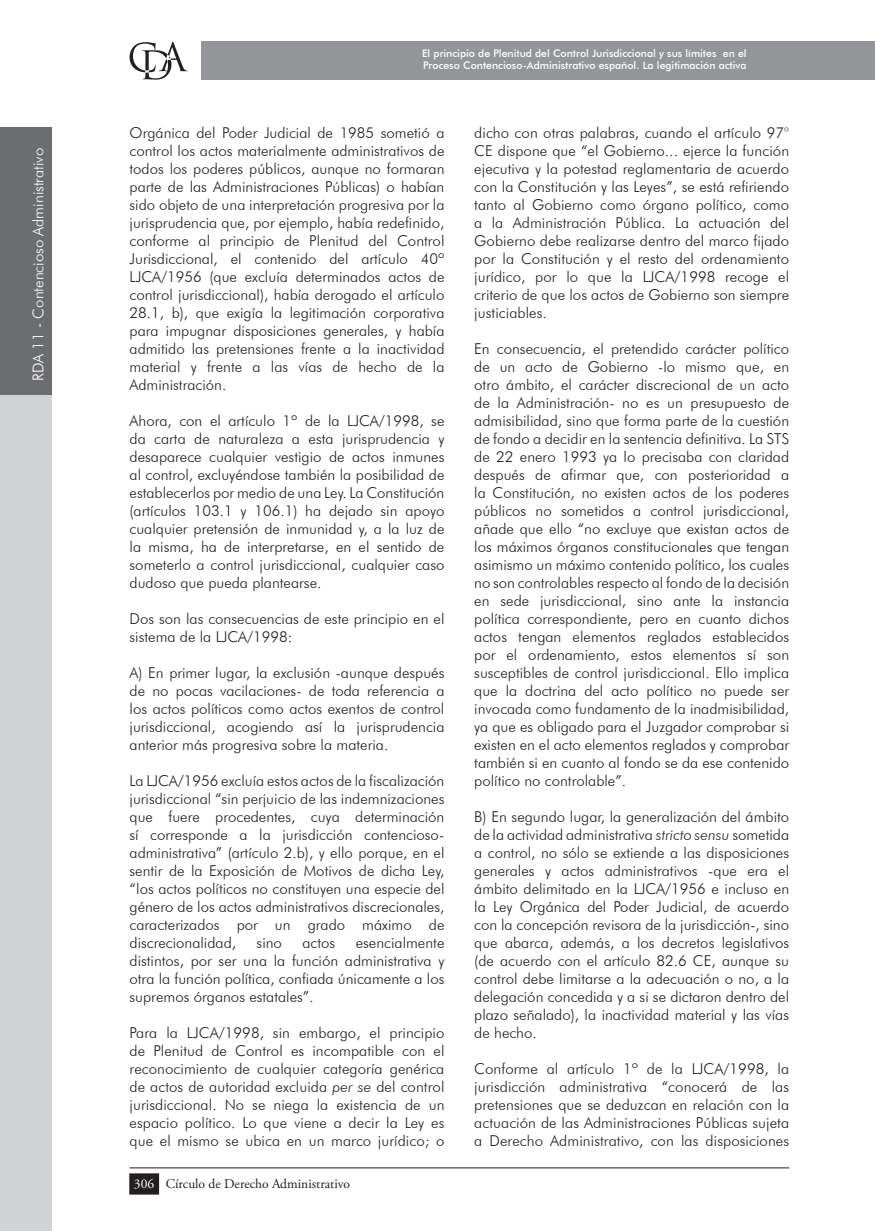
<style>
.page{position:relative;width:875px;height:1231px;background:#fff}
.page>*{position:absolute;margin:0;border:0;box-sizing:border-box;transform-origin:0 0}
.t1{font:300 15px/18px "Futura BT";color:#231f20;text-align:justify}
.t2{font:300 15px "Futura BT";color:#fff}
.t3{font:13.5px "Adobe Garamond Pro";color:#231f20}
.t4{font:500 10.5px/12.6px "Futura BT";color:#fff}
.s1{font-style:italic}
.s2{color:#fff}
</style>
<div class="page">
<hr style="left:874px;top:41px;width:1px;height:39px;background:#939598">
<div style="left:201px;top:41px;width:673px;height:39px;background:#939598"></div>
<svg style="left:129px;top:42px;width:59px;height:38px"></svg>
<hr style="left:129px;top:1167px;width:660px;height:1px;background:#231f20">
<div style="left:130px;top:1174px;width:28px;height:20px;background:#231f20"></div>
<div style="left:129px;top:1173px;width:30px;height:21px;border:2px solid #231f20"></div>
<div style="left:0;top:386px;width:52px;height:845px;background:#d1d2d4"></div>
<div style="left:0;top:127px;width:52px;height:267px;background:#6c6d70"></div>
<p class="t2" style="left:29px;top:381px;width:235px;rotate:-90deg">RDA 11 - Contencioso Administrativo</p>
<p class="t4" style="left:422px;top:47px;width:326px">El principio de Plenitud del Control Jurisdiccional y sus límites en el<br>Proceso Contencioso-Administrativo español. La legitimación activa</p>
<p class="t1" style="left:129px;top:123px;width:316px">Orgánica del Poder Judicial de 1985 sometió a control los actos materialmente administrativos de todos los poderes públicos, aunque no formaran parte de las Administraciones Públicas) o habían sido objeto de una interpretación progresiva por la jurisprudencia que, por ejemplo, había redefinido, conforme al principio de Plenitud del Control Jurisdiccional, el contenido del artículo 40º LJCA/1956 (que excluía determinados actos de control jurisdiccional), había derogado el artículo 28.1, b), que exigía la legitimación corporativa para impugnar disposiciones generales, y había admitido las pretensiones frente a la inactividad material y frente a las vías de hecho de la Administración.</p>
<p class="t1" style="left:129px;top:411px;width:316px">Ahora, con el artículo 1º de la LJCA/1998, se da carta de naturaleza a esta jurisprudencia y desaparece cualquier vestigio de actos inmunes al control, excluyéndose también la posibilidad de establecerlos por medio de una Ley. La Constitución (artículos 103.1 y 106.1) ha dejado sin apoyo cualquier pretensión de inmunidad y, a la luz de la misma, ha de interpretarse, en el sentido de someterlo a control jurisdiccional, cualquier caso dudoso que pueda plantearse.</p>
<p class="t1" style="left:129px;top:609px;width:316px">Dos son las consecuencias de este principio en el sistema de la LJCA/1998:</p>
<p class="t1" style="left:129px;top:663px;width:316px">A) En primer lugar, la exclusión -aunque después de no pocas vacilaciones- de toda referencia a los actos políticos como actos exentos de control jurisdiccional, acogiendo así la jurisprudencia anterior más progresiva sobre la materia.</p>
<p class="t1" style="left:129px;top:771px;width:316px">La LJCA/1956 excluía estos actos de la fiscalización jurisdiccional “sin perjuicio de las indemnizaciones que fuere procedentes, cuya determinación sí corresponde a la jurisdicción contencioso&shy;administrativa” (artículo 2.b), y ello porque, en el sentir de la Exposición de Motivos de dicha Ley, “los actos políticos no constituyen una especie del género de los actos administrativos discrecionales, caracterizados por un grado máximo de discrecionalidad,</p>
<p class="t1" style="left:129px;top:933px;width:316px;text-indent:226px">esencialmente distintos, por ser una la función administrativa y otra la función política, confiada únicamente a los supremos órganos estatales”.</p>
<p class="t1" style="left:129px;top:1023px;width:316px">Para la LJCA/1998, sin embargo, el principio de Plenitud de Control es incompatible con el reconocimiento de cualquier categoría genérica de actos de autoridad excluida <span class="s1">per se</span> del control jurisdiccional. No se niega la existencia de un espacio político. Lo que viene a decir la Ley es que el mismo se ubica en un marco jurídico; o</p>
<p class="t1" style="left:256px;top:933px;width:27px">sino</p>
<p class="t1" style="left:302px;top:933px;width:34px">actos</p>
<p class="t3" style="left:134px;top:1175px;width:218px"><span class="s2">306</span> Círculo de Derecho Administrativo</p>
<p class="t1" style="left:474px;top:123px;width:316px">dicho con otras palabras, cuando el artículo 97° CE dispone que “el Gobierno... ejerce la función ejecutiva y la potestad reglamentaria de acuerdo con la Constitución y las Leyes”, se está refiriendo tanto al Gobierno como órgano político, como a la Administración Pública. La actuación del Gobierno debe realizarse dentro del marco fijado por la Constitución y el resto del ordenamiento jurídico, por lo que la LJCA/1998 recoge el criterio de que los actos de Gobierno son siempre justiciables.</p>
<p class="t1" style="left:474px;top:339px;width:316px">En consecuencia, el pretendido carácter político de un acto de Gobierno -lo mismo que, en otro ámbito, el carácter discrecional de un acto de la Administración- no es un presupuesto de admisibilidad, sino que forma parte de la cuestión de fondo a decidir en la sentencia definitiva. La STS de 22 enero 1993 ya lo precisaba con claridad después de afirmar que, con posterioridad a la Constitución, no existen actos de los poderes públicos no sometidos a control jurisdiccional, añade que ello “no excluye que existan actos de los máximos órganos constitucionales que tengan asimismo un máximo contenido político, los cuales no son controlables respecto al fondo de la decisión en sede jurisdiccional, sino ante la instancia política correspondiente, pero en cuanto dichos actos tengan elementos reglados establecidos por el ordenamiento, estos elementos sí son susceptibles de control jurisdiccional. Ello implica que la doctrina del acto político no puede ser invocada como fundamento de la inadmisibilidad, ya que es obligado para el Juzgador comprobar si existen en el acto elementos reglados y comprobar también si en cuanto al fondo se da ese contenido político no controlable”.</p>
<p class="t1" style="left:474px;top:807px;width:316px">B) En segundo lugar, la generalización del ámbito de la actividad administrativa <span class="s1">stricto sensu</span> sometida a control, no sólo se extiende a las disposiciones generales y actos administrativos -que era el ámbito delimitado en la LJCA/1956 e incluso en la Ley Orgánica del Poder Judicial, de acuerdo con la concepción revisora de la jurisdicción-, sino que abarca, además, a los decretos legislativos (de acuerdo con el artículo 82.6 CE, aunque su control debe limitarse a la adecuación o no, a la delegación concedida y a si se dictaron dentro del plazo señalado), la inactividad material y las vías de hecho.</p>
<p class="t1" style="left:474px;top:1059px;width:316px">Conforme al artículo 1º de la LJCA/1998, la jurisdicción administrativa “conocerá de las pretensiones que se deduzcan en relación con la actuación de las Administraciones Públicas sujeta a Derecho Administrativo, con las disposiciones</p>
</div>
